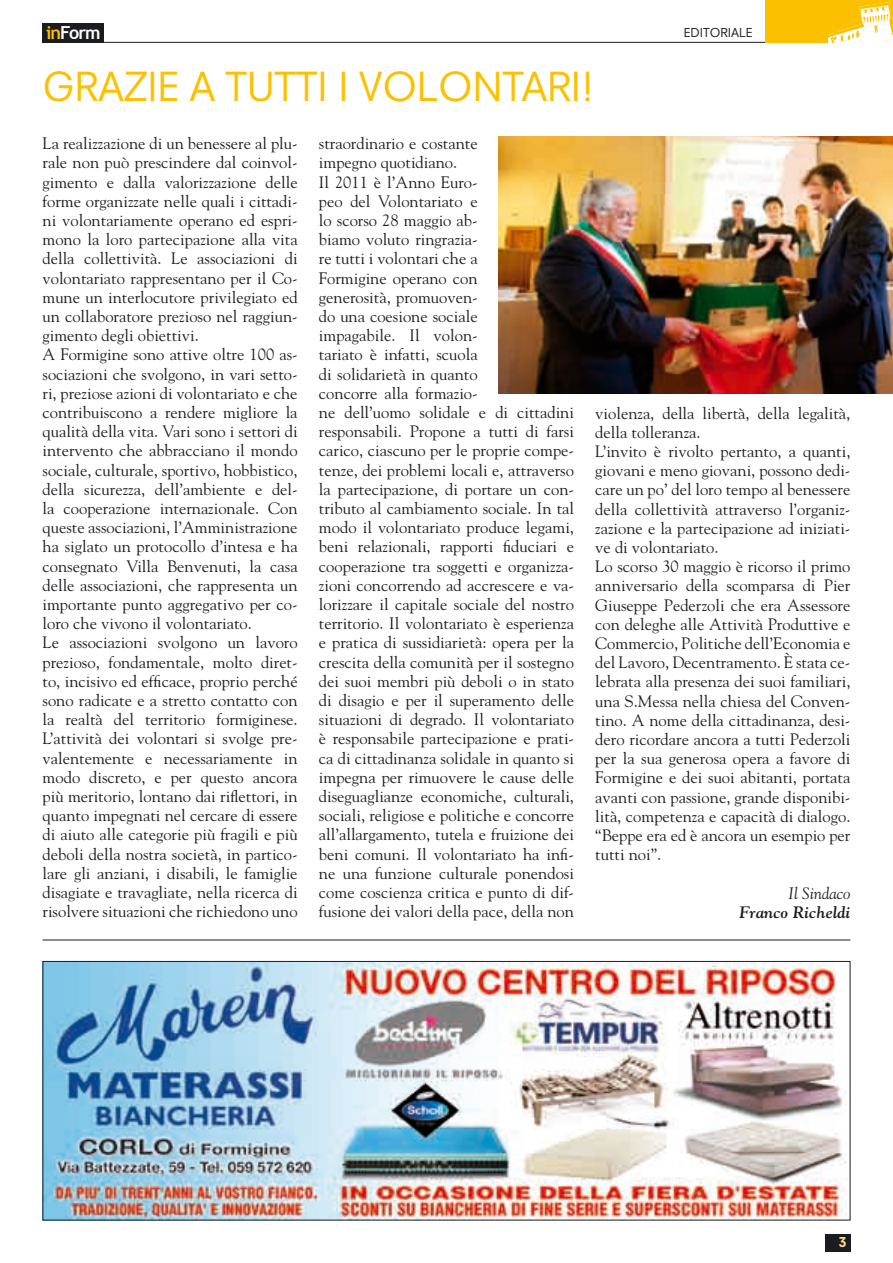
<style>
.page{position:relative;width:893px;height:1263px;background:#fff}
.page>*{position:absolute;margin:0;border:0;box-sizing:border-box;transform-origin:0 0}
.t1{font:39px "Neuzeit S";color:#fbc100}
.t2{font:700 18px "Trebuchet MS";letter-spacing:-.05em;color:#fff}
.t3{font:16.5px/19.2px "Goudy";color:#1b1c20}
.t4{font:italic 700 16.5px "Goudy";color:#1b1c20}
.t5{font:italic 16.5px "Goudy";color:#1b1c20}
.t6{font:12px "Neuzeit S";color:#1b1c20}
.s1{color:#fbc100}
</style>
<div class="page">
<hr style="left:43px;top:42px;width:723px;height:1px;background:#1b1c20">
<hr style="left:43px;top:940px;width:807px;height:1px;background:#1b1c20">
<div style="left:43px;top:23px;width:61px;height:19px;background:#1b1c20"></div>
<div style="left:765px;top:0;width:128px;height:43px;background:#fbc100"></div>
<div style="left:825px;top:1234px;width:25px;height:17px;background:#1b1c20"></div>
<img style="left:828px;top:2px;width:65px;height:41px">
<img style="left:45px;top:963px;width:802px;height:255px">
<div style="left:43px;top:961px;width:807px;height:259px;border:1px solid #1b1c20"></div>
<img style="left:499px;top:136px;width:394px;height:257px">
<p class="t2" style="left:46px;top:22px;width:56px"><span class="s1">in</span>Form</p>
<p class="t6" style="left:684px;top:26px;width:70px">EDITORIALE</p>
<h1 class="t1" style="left:43px;top:63px;width:24px">GRAZIE</h1>
<h1 class="t1" style="left:189px;top:63px;width:57px">A TUTTI</h1>
<h1 class="t1" style="left:338px;top:63px;width:74px">I VOLO</h1>
<h1 class="t1" style="left:472px;top:63px;width:50px">NTARI</h1>
<h1 class="t1" style="left:581px;top:63px;width:15px">!</h1>
<p class="t3" style="left:43px;top:134px;width:257px">La realizzazione di un benessere al plu&shy;rale non può prescindere dal coinvol&shy;gimento e dalla valorizzazione delle forme organizzate nelle quali i cittadi&shy;ni volontariamente operano ed espri&shy;mono la loro partecipazione alla vita della collettività. Le associazioni di volontariato rappresentano per il Co&shy;mune un interlocutore privilegiato ed un collaboratore prezioso nel raggiun&shy;gimento degli obiettivi.<br>A Formigine sono attive oltre 100 as&shy;sociazioni che svolgono, in vari setto&shy;ri, preziose azioni di volontariato e che contribuiscono a rendere migliore la qualità della vita. Vari sono i settori di intervento che abbracciano il mondo sociale, culturale, sportivo, hobbistico, della sicurezza, dell’ambiente e del&shy;la cooperazione internazionale. Con queste associazioni, l’Amministrazione ha siglato un protocollo d’intesa e ha consegnato Villa Benvenuti, la casa delle associazioni, che rappresenta un importante punto aggregativo per co&shy;loro che vivono il volontariato.<br>Le associazioni svolgono un lavoro prezioso, fondamentale, molto diret&shy;to, incisivo ed efficace, proprio perché sono radicate e a stretto contatto con la realtà del territorio formiginese.<br>L’attività dei volontari si svolge pre&shy;valentemente e necessariamente in modo discreto, e per questo ancora più meritorio, lontano dai riflettori, in quanto impegnati nel cercare di essere di aiuto alle categorie più fragili e più deboli della nostra società, in partico&shy;lare gli anziani, i disabili, le famiglie disagiate e travagliate, nella ricerca di risolvere situazioni che richiedono uno</p>
<p class="t3" style="left:319px;top:134px;width:257px">straordinario e costante<br>impegno quotidiano.<br>Il 2011 è l’Anno Euro-<br>peo del Volontariato e<br>lo scorso 28 maggio ab-<br>biamo voluto ringrazia-<br>re tutti i volontari che a<br>Formigine operano con<br>generosità, promuoven-<br>do una coesione sociale<br>impagabile. Il volon-<br>tariato è infatti, scuola<br>di solidarietà in quanto<br>concorre alla formazio-<br>ne dell’uomo solidale e di cittadini responsabili. Propone a tutti di farsi carico, ciascuno per le proprie compe&shy;tenze, dei problemi locali e, attraverso la partecipazione, di portare un con&shy;tributo al cambiamento sociale. In tal modo il volontariato produce legami, beni relazionali, rapporti fiduciari e cooperazione tra soggetti e organizza&shy;zioni concorrendo ad accrescere e va&shy;lorizzare il capitale sociale del nostro territorio. Il volontariato è esperienza e pratica di sussidiarietà: opera per la crescita della comunità per il sostegno dei suoi membri più deboli o in stato di disagio e per il superamento delle situazioni di degrado. Il volontariato è responsabile partecipazione e prati&shy;ca di cittadinanza solidale in quanto si impegna per rimuovere le cause delle diseguaglianze economiche, culturali, sociali, religiose e politiche e concorre all’allargamento, tutela e fruizione dei beni comuni. Il volontariato ha infi&shy;ne una funzione culturale ponendosi come coscienza critica e punto di dif&shy;fusione dei valori della pace, della non</p>
<p class="t3" style="left:595px;top:403px;width:257px">violenza, della libertà, della legalità, della tolleranza.<br>L’invito è rivolto pertanto, a quanti, giovani e meno giovani, possono dedi&shy;care un po’ del loro tempo al benessere della collettività attraverso l’organiz&shy;zazione e la partecipazione ad iniziati&shy;ve di volontariato.<br>Lo scorso 30 maggio è ricorso il primo anniversario della scomparsa di Pier Giuseppe Pederzoli che era Assessore con deleghe alle Attività Produttive e Commercio, Politiche dell’Economia e del Lavoro, Decentramento. È stata ce&shy;lebrata alla presenza dei suoi familiari, una S.Messa nella chiesa del Conven&shy;tino. A nome della cittadinanza, desi&shy;dero ricordare ancora a tutti Pederzoli per la sua generosa opera a favore di Formigine e dei suoi abitanti, portata avanti con passione, grande disponibi&shy;lità, competenza e capacità di dialogo. “Beppe era ed è ancora un esempio per tutti noi”.</p>
<p class="t5" style="left:789px;top:883px;width:63px">Il Sindaco</p>
<p class="t4" style="left:739px;top:902px;width:112px">Franco Richeldi</p>
</div>
